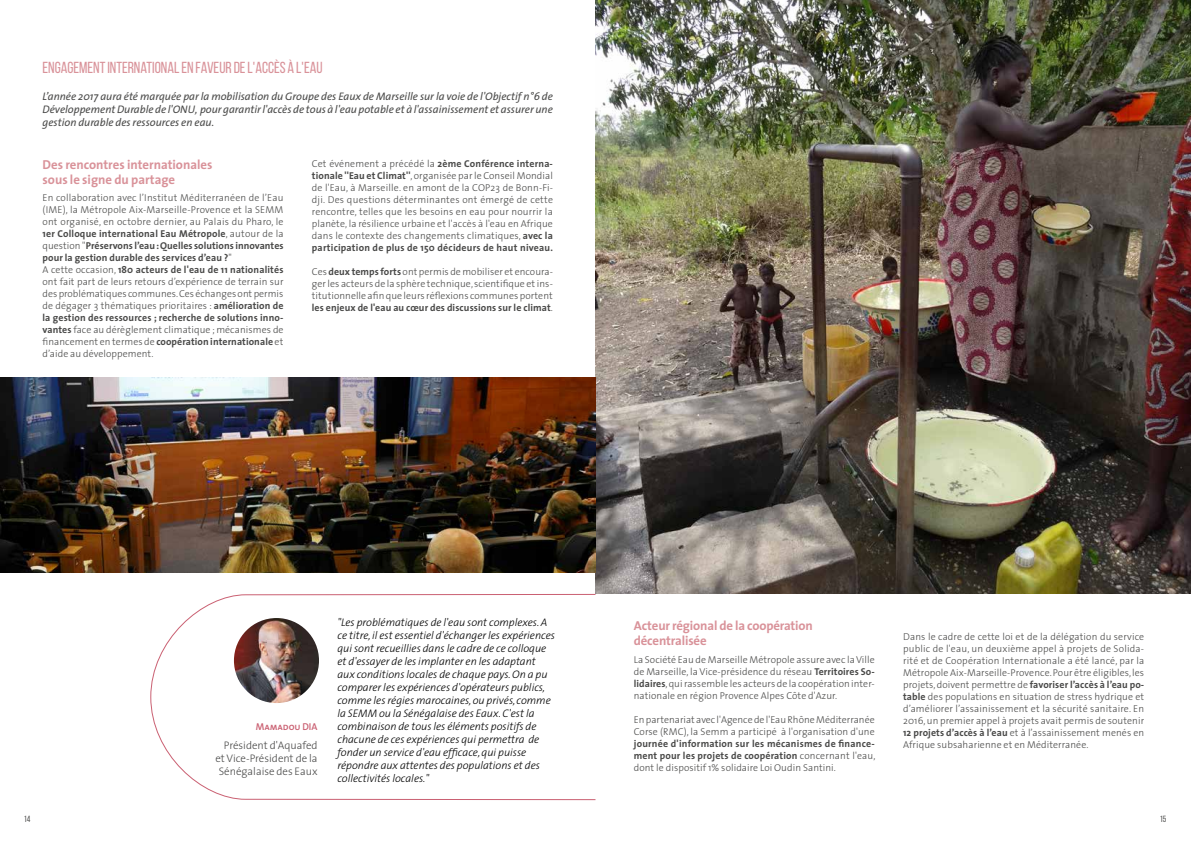
<style>
.page{position:relative;width:1191px;height:842px;background:#fff}
.page>*{position:absolute;margin:0;border:0;box-sizing:border-box;transform-origin:0 0}
.t1{font:16px "Bebas Neue";color:#d99299}
.t2{font:700 13px/15px "The Sans";letter-spacing:-.005em;color:#d99299}
.t3{font:italic 300 11px/13px "The Sans";color:#000}
.t4{font:italic 11px/13px "The Sans";color:#4a4a49;text-align:justify}
.t5{font:300 11px/13px "The Sans";color:#4a4a49;text-align:justify}
.t6{font:300 10px/12px "The Sans";letter-spacing:.01em;color:#4a4a49;text-align:justify}
.t7{font:700 10px/12px "The Sans";letter-spacing:.015em;color:#4a4a49;text-align:justify}
.t8{font:10px "The Sans Semi Bold Caps";color:#ca6072}
.t9{font:9px "Bebas Neue";color:#575756}
.s1{font-weight:700}
.s2{font-weight:300}
</style>
<div class="page">
<img style="left:595px;top:0;width:596px;height:594px">
<img style="left:0;top:377px;width:595px;height:196px">
<svg style="left:150px;top:593px;width:446px;height:208px"></svg>
<img style="left:234px;top:618px;width:85px;height:85px;border-radius:43px">
<h1 class="t1" style="left:43px;top:58px;width:281px">ENGAGEMENT INTERNATIONAL EN FAVEUR DE L'ACCÈS À L'EAU</h1>
<p class="t4" style="left:43px;top:90px;width:512px">L’année 2017 aura été marquée par la mobilisation du Groupe des Eaux de Marseille sur la voie de l'Objectif n°6 de Développement Durable de l'ONU, pour garantir l'accès de tous à l'eau potable et à l'assainissement et assurer une gestion durable des ressources en eau.</p>
<h2 class="t2" style="left:43px;top:156px;width:172px">Des rencontres internationales sous le signe du partage</h2>
<p class="t6" style="left:43px;top:192px;width:242px;text-align:left">En collaboration avec l’Institut Méditerranéen de l’Eau (IME), la Métropole Aix-Marseille-Provence et la SEMM ont organisé, en octobre dernier, au Palais du Pharo, le <span class="s1">1er Colloque international Eau Métropole</span>, autour de la question ''<span class="s1">Préservons l’eau : Quelles solutions innovantes pour la gestion durable des services d’eau ?</span>"<br>A cette occasion, <span class="s1">180 acteurs de l'eau de 11 nationalités </span>ont fait part de leurs retours d’expérience de terrain sur des problématiques communes. Ces échanges ont permis de dégager 3 thématiques prioritaires : <span class="s1">amélioration de la gestion des ressources ; recherche de solutions inno&shy;vantes</span> face au dérèglement climatique ; mécanismes de financement en termes de <span class="s1">coopération internationale</span> et d’aide au développement.</p>
<p class="t6" style="left:312px;top:157px;width:242px">Cet événement a précédé la <span class="s1">2ème Conférence interna&shy;tionale ''Eau et Climat''</span>, organisée par le Conseil Mondial de l'Eau, à Marseille. en amont de la COP23 de Bonn-Fi&shy;dji. Des questions déterminantes ont émergé de cette rencontre, telles que les besoins en eau pour nourrir la planète, la résilience urbaine et l'accès à l'eau en Afrique dans le contexte des changements climatiques, <span class="s1">avec la participation de plus de 150 décideurs de haut niveau.</span></p>
<p class="t6" style="left:312px;top:265px;width:242px">Ces <span class="s1">deux temps forts</span> ont permis de mobiliser et encoura&shy;ger les acteurs de la sphère technique, scientifique et ins&shy;titutionnelle afin que leurs réflexions communes portent <span class="s1">les enjeux de l'eau au cœur des discussions sur le climat</span>.</p>
<p class="t8" style="left:256px;top:719px;width:63px">Mamadou DIA</p>
<p class="t5" style="left:215px;top:738px;width:104px;text-indent:8px">Président d'Aquafed et Vice-Président de la Sénégalaise des Eaux</p>
<p class="t3" style="left:337px;top:615px;width:219px">"Les problématiques de l'eau sont complexes. A ce titre, il est essentiel d'échanger les expériences qui sont recueillies dans le cadre de ce colloque et d'essayer de les implanter en les adaptant aux conditions locales de chaque pays. On a pu comparer les expériences d'opérateurs publics, comme les régies marocaines, ou privés, comme la SEMM ou la Sénégalaise des Eaux. C'est la combinaison de tous les éléments positifs de chacune de ces expériences qui permettra de fonder un service d'eau efficace, qui puisse répondre aux attentes des populations et des collectivités locales."</p>
<h2 class="t2" style="left:634px;top:618px;width:181px">Acteur régional de la coopération décentralisée</h2>
<p class="t6" style="left:634px;top:653px;width:242px">La Société Eau de Marseille Métropole assure avec la Ville de Marseille, la Vice-présidence du réseau <span class="s1">Territoires So&shy;lidaires</span>, qui rassemble les acteurs de la coopération inter&shy;nationale en région Provence Alpes Côte d'Azur.</p>
<p class="t6" style="left:634px;top:713px;width:242px">En partenariat avec l'Agence de l'Eau Rhône Méditerranée<br>Corse (RMC), la Semm a participé à l'organisation d'une</p>
<p class="t7" style="left:634px;top:737px;width:243px">journée d'information sur les mécanismes de finance&shy;ment pour les projets de coopération <span class="s2">concernant l'eau, dont le dispositif 1% solidaire Loi Oudin Santini.</span></p>
<p class="t6" style="left:903px;top:630px;width:243px">Dans le cadre de cette loi et de la délégation du service public de l'eau, un deuxième appel à projets de Solida&shy;rité et de Coopération Internationale a été lancé, par la Métropole Aix-Marseille-Provence. Pour être éligibles, les projets, doivent permettre de <span class="s1">favoriser l’accès à l’eau po&shy;table</span> des populations en situation de stress hydrique et d’améliorer l’assainissement et la sécurité sanitaire. En 2016, un premier appel à projets avait permis de soutenir <span class="s1">12 projets d’accès à l’eau</span> et à l’assainissement menés en Afrique subsaharienne et en Méditerranée.</p>
<p class="t9" style="left:24px;top:814px;width:8px">14</p>
<p class="t9" style="left:1160px;top:814px;width:8px">15</p>
</div>
